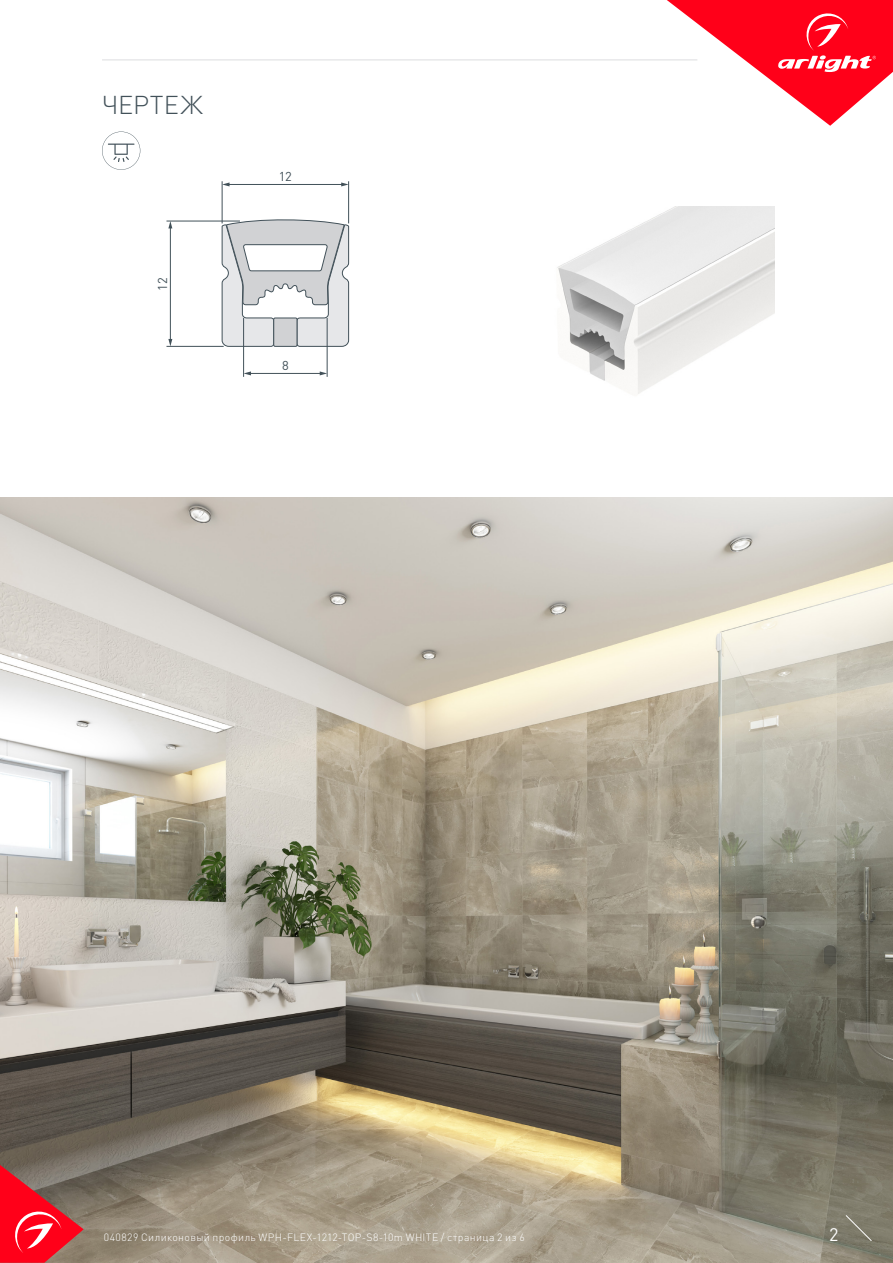
<style>
.page{position:relative;width:893px;height:1263px;background:#fff}
.page>*{position:absolute;margin:0;border:0;box-sizing:border-box;transform-origin:0 0}
.t1{font:300 25.5px "DIN Pro";letter-spacing:.01em;color:#425159}
.t2{font:18px "DIN Pro";color:#fff}
.t3{font:12.75px "DIN Pro";color:#425159}
.t4{font:300 10.5px "DIN Pro";letter-spacing:.035em;color:#fff}
</style>
<div class="page">
<img style="left:0;top:497px;width:893px;height:766px">
<svg style="left:0;top:1165px;width:84px;height:98px;background:#c93b43"></svg>
<svg style="left:845px;top:1215px;width:27px;height:26px"></svg>
<svg style="left:667px;top:0;width:226px;height:126px"></svg>
<hr style="left:102px;top:60px;width:595px;height:1px;background:#dcdddf">
<svg style="left:102px;top:132px;width:38px;height:38px"></svg>
<hr style="left:170px;top:227px;width:1px;height:113px;background:#425159">
<svg style="left:168px;top:222px;width:4px;height:6px"></svg>
<svg style="left:168px;top:339px;width:4px;height:7px"></svg>
<hr style="left:166px;top:221px;width:74px;height:1px;background:#425159">
<hr style="left:166px;top:346px;width:58px;height:1px;background:#425159">
<hr style="left:228px;top:184px;width:115px;height:1px;background:#425159">
<svg style="left:341px;top:182px;width:7px;height:4px"></svg>
<svg style="left:223px;top:182px;width:7px;height:4px"></svg>
<hr style="left:348px;top:181px;width:1px;height:42px;background:#425159">
<hr style="left:222px;top:181px;width:1px;height:42px;background:#425159">
<hr style="left:250px;top:373px;width:71px;height:1px;background:#425159">
<svg style="left:320px;top:371px;width:7px;height:4px"></svg>
<svg style="left:244px;top:371px;width:7px;height:4px"></svg>
<svg style="left:221px;top:218px;width:129px;height:129px"></svg>
<hr style="left:243px;top:318px;width:1px;height:59px;background:#425159">
<hr style="left:327px;top:318px;width:1px;height:59px;background:#425159">
<img style="left:557px;top:207px;width:218px;height:187px">
<p class="t1" style="left:102px;top:87px;width:102px">ЧЕРТЕЖ</p>
<p class="t3" style="left:154px;top:291px;width:15px;rotate:-90deg">12</p>
<p class="t3" style="left:279px;top:168px;width:15px">12</p>
<p class="t3" style="left:282px;top:357px;width:8px">8</p>
<p class="t4" style="left:104px;top:1230px;width:423px">040829 Силиконовый профиль WPH-FLEX-1212-TOP-S8-10m WHITE / страница 2 из 6</p>
<p class="t2" style="left:829px;top:1222px;width:11px">2</p>
</div>
